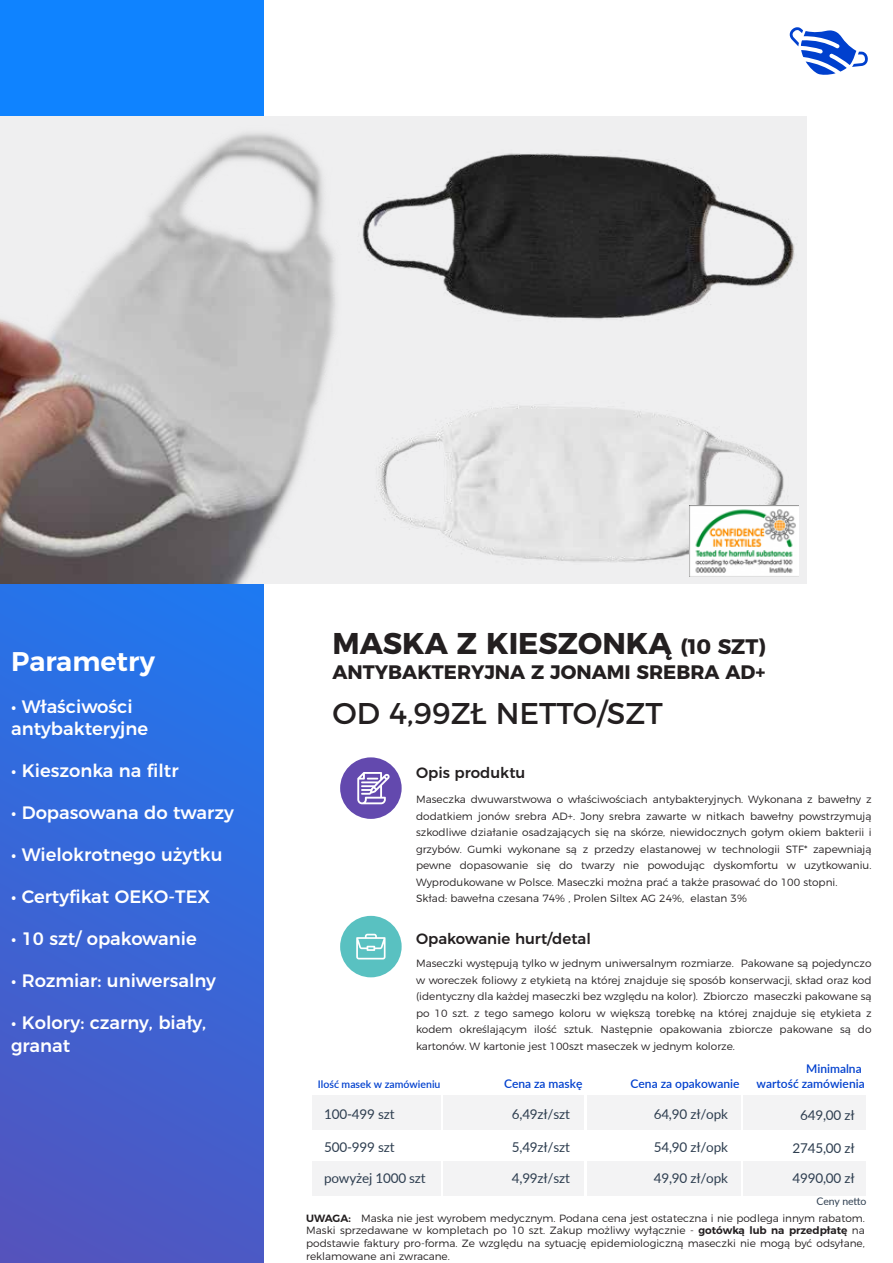
<style>
.page{position:relative;width:893px;height:1263px;background:#fff}
.page>*{position:absolute;margin:0;border:0;box-sizing:border-box;transform-origin:0 0}
.t1{font:700 30px "Montserrat";color:#231f20}
.t2{font:30px "Montserrat";color:#231f20}
.t3{font:600 27px "Montserrat";color:#fff}
.t4{font:700 19.5px "Montserrat";color:#231f20}
.t5{font:500 18px/22.5px "Montserrat";color:#fff}
.t6{font:500 15px "Montserrat";color:#231f20}
.t7{font:13.5px "Lato";letter-spacing:-.015em;color:#2e3e50}
.t8{font:600 12px "Lato";color:#0040ce}
.t9{font:300 10.5px/16.5px "Montserrat";color:#231f20;text-align:justify}
.t10{font:600 10.5px "Lato";color:#0040ce}
.t11{font:10.5px "Lato";letter-spacing:-.015em;color:#2e3e50}
.s1{font-size:21px}
.s2{font-weight:600}
</style>
<div class="page">
<div style="left:587px;top:1162px;width:153px;height:34px;background:#f3f3f4"></div>
<div style="left:587px;top:1095px;width:153px;height:34px;background:#f3f3f4"></div>
<div style="left:312px;top:1162px;width:129px;height:34px;background:#f3f3f4"></div>
<div style="left:312px;top:1095px;width:129px;height:34px;background:#f3f3f4"></div>
<div style="left:443px;top:1162px;width:141px;height:34px;background:#f3f3f4"></div>
<div style="left:443px;top:1095px;width:141px;height:34px;background:#f3f3f4"></div>
<div style="left:743px;top:1162px;width:122px;height:34px;background:#f3f3f4"></div>
<div style="left:743px;top:1095px;width:122px;height:34px;background:#f3f3f4"></div>
<svg style="left:0;top:0;width:264px;height:1263px;background:#336adc"></svg>
<svg style="left:789px;top:27px;width:79px;height:48px"></svg>
<img style="left:0;top:117px;width:357px;height:467px">
<img style="left:357px;top:117px;width:443px;height:467px">
<div style="left:340px;top:757px;width:62px;height:62px;background:#6349ae;border-radius:50%"></div>
<svg style="left:357px;top:772px;width:33px;height:32px"></svg>
<div style="left:340px;top:916px;width:62px;height:61px;background:#59c1c1;border-radius:50%"></div>
<svg style="left:356px;top:934px;width:30px;height:25px"></svg>
<img style="left:689px;top:505px;width:109px;height:72px">
<h2 class="t3" style="left:11px;top:639px;width:146px">Parametry</h2>
<h3 class="t5" style="left:11px;top:694px;width:139px">• Właściwości antybakteryjne</h3>
<h3 class="t5" style="left:11px;top:758px;width:169px">• Kieszonka na filtr</h3>
<h3 class="t5" style="left:11px;top:800px;width:224px">• Dopasowana do twarzy</h3>
<h3 class="t5" style="left:11px;top:842px;width:213px">• Wielokrotnego użytku</h3>
<h3 class="t5" style="left:11px;top:884px;width:201px">• Certyfikat OEKO-TEX</h3>
<h3 class="t5" style="left:11px;top:926px;width:187px">• 10 szt/ opakowanie</h3>
<h3 class="t5" style="left:11px;top:968px;width:206px">• Rozmiar: uniwersalny</h3>
<h3 class="t5" style="left:11px;top:1010px;width:197px">• Kolory: czarny, biały, granat</h3>
<h1 class="t1" style="left:333px;top:618px;width:435px">MASKA Z KIESZONKĄ <span class="s1">(10 SZT)</span></h1>
<h3 class="t4" style="left:333px;top:656px;width:434px">ANTYBAKTERYJNA Z JONAMI SREBRA AD+</h3>
<h1 class="t2" style="left:333px;top:689px;width:332px">OD 4,99ZŁ NETTO/SZT</h1>
<h3 class="t6" style="left:416px;top:760px;width:111px">Opis produktu</h3>
<p class="t9" style="left:416px;top:790px;width:457px;text-align:left">Maseczka dwuwarstwowa o właściwościach antybakteryjnych. Wykonana z bawełny z dodatkiem jonów srebra AD+. Jony srebra zawarte w nitkach bawełny powstrzymują szkodliwe działanie osadzających się na skórze, niewidocznych gołym okiem bakterii i grzybów. Gumki wykonane są z przedzy elastanowej w technologii STF* zapewniają pewne dopasowanie się do twarzy nie powodując dyskomfortu w uzytkowaniu.<br>Wyprodukowane w Polsce. Maseczki można prać a także prasować do 100 stopni.<br>Skład: bawełna czesana 74% , Prolen Siltex AG 24%, elastan 3%</p>
<h3 class="t6" style="left:416px;top:926px;width:176px">Opakowanie hurt/detal</h3>
<p class="t9" style="left:416px;top:954px;width:457px">Maseczki występują tylko w jednym uniwersalnym rozmiarze. Pakowane są pojedynczo w woreczek foliowy z etykietą na której znajduje się sposób konserwacji, skład oraz kod (identyczny dla każdej maseczki bez względu na kolor). Zbiorczo maseczki pakowane są po 10 szt. z tego samego koloru w większą torebkę na której znajduje się etykieta z kodem określającym ilość sztuk. Następnie opakowania zbiorcze pakowane są do kartonów. W kartonie jest 100szt maseczek w jednym kolorze.</p>
<p class="t10" style="left:318px;top:1077px;width:124px">Ilość masek w zamówieniu</p>
<p class="t8" style="left:504px;top:1075px;width:80px">Cena za maskę</p>
<p class="t8" style="left:806px;top:1060px;width:57px">Minimalna</p>
<p class="t8" style="left:631px;top:1075px;width:110px">Cena za opakowanie</p>
<p class="t8" style="left:757px;top:1074px;width:110px">wartość zamówienia</p>
<p class="t7" style="left:512px;top:1104px;width:60px">6,49zł/szt</p>
<p class="t7" style="left:654px;top:1104px;width:76px">64,90 zł/opk</p>
<p class="t7" style="left:512px;top:1137px;width:60px">5,49zł/szt</p>
<p class="t7" style="left:324px;top:1104px;width:72px">100-499 szt</p>
<p class="t7" style="left:324px;top:1137px;width:72px">500-999 szt</p>
<p class="t7" style="left:324px;top:1168px;width:103px">powyżej 1000 szt</p>
<p class="t7" style="left:654px;top:1168px;width:76px">49,90 zł/opk</p>
<p class="t7" style="left:654px;top:1137px;width:76px">54,90 zł/opk</p>
<p class="t7" style="left:512px;top:1168px;width:60px">4,99zł/szt</p>
<p class="t7" style="left:800px;top:1105px;width:56px">649,00 zł</p>
<p class="t7" style="left:792px;top:1138px;width:64px">2745,00 zł</p>
<p class="t7" style="left:792px;top:1169px;width:64px">4990,00 zł</p>
<p class="t11" style="left:817px;top:1194px;width:51px">Ceny netto</p>
<p class="t9" style="left:306px;top:1211px;width:560px;line-height:12.6px"><span class="s2">UWAGA:</span> Maska nie jest wyrobem medycznym. Podana cena jest ostateczna i nie podlega innym rabatom.<br>Maski sprzedawane w kompletach po 10 szt. Zakup możliwy wyłącznie - <span class="s2">gotówką lub na przedpłatę</span> na podstawie faktury pro-forma. Ze względu na sytuację epidemiologiczną maseczki nie mogą być odsyłane, reklamowane ani zwracane.</p>
</div>
